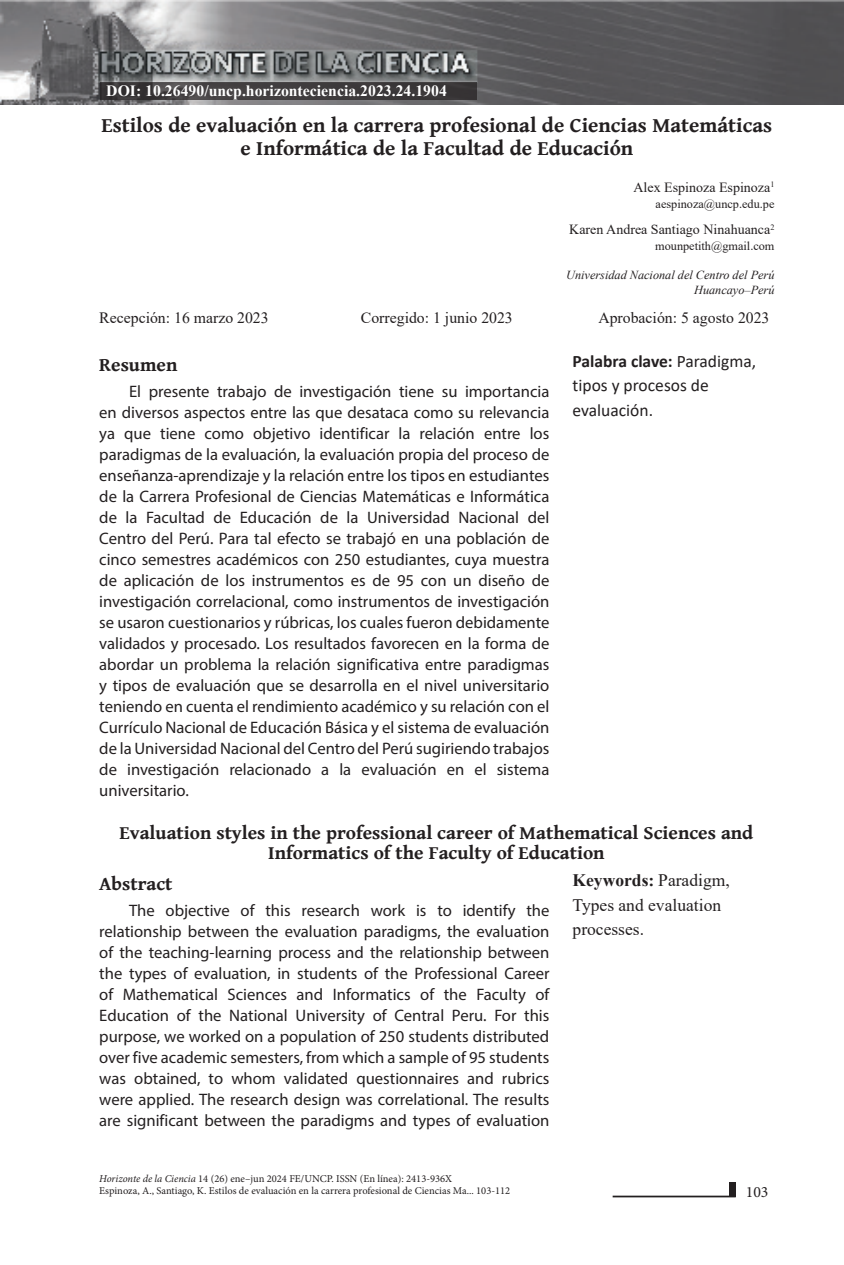
<style>
.page{position:relative;width:844px;height:1265px;background:#fff}
.page>*{position:absolute;margin:0;border:0;box-sizing:border-box;transform-origin:0 0}
.t1{font:700 21px/22.6px "Gentium Book Basic";color:#231f20;text-align:center}
.t2{font:700 19.25px/20.8px "Gentium Book Basic";color:#231f20;text-align:center}
.t3{font:17.5px/24.5px "Calibri";color:#231f20}
.t4{font:17.5px/24.5px "Times New Roman";color:#231f20}
.t5{font:16.62px/21px "Myriad Pro";color:#231f20;text-align:justify}
.t6{font:15.75px "Times New Roman";color:#231f20}
.t7{font:700 15.75px "Times New Roman";color:#fff}
.t8{font:15.75px "Minion Pro";color:#231f20}
.t9{font:14px "Times New Roman";color:#231f20}
.t10{font:italic 12.25px/14.7px "Times New Roman";color:#231f20;text-align:right}
.t11{font:12.25px "Times New Roman";color:#231f20}
.t12{font:10.5px/12.6px "Minion Pro";color:#231f20}
.s1{font-weight:700}
.s2{font-style:italic}
</style>
<div class="page">
<img style="left:0;top:0;width:843px;height:104px">
<svg style="left:100px;top:83px;width:377px;height:17px;background:#3d3a3c"></svg>
<div style="left:729px;top:1182px;width:6px;height:14px;background:#231f20"></div>
<hr style="left:612px;top:1196px;width:123px;height:1px;background:#231f20">
<p class="t7" style="left:106px;top:80px;width:342px">DOI: 10.26490/uncp.horizonteciencia.2023.24.1904</p>
<p class="t1" style="left:101px;top:114px;width:672px">Estilos de evaluación en la carrera profesional de Ciencias Matemáticas e Informática de la Facultad de Educación</p>
<p class="t9" style="left:633px;top:177px;width:142px">Alex Espinoza Espinoza<sup>1</sup></p>
<p class="t11" style="left:655px;top:195px;width:120px">aespinoza@uncp.edu.pe</p>
<p class="t9" style="left:569px;top:220px;width:207px">Karen Andrea Santiago Ninahuanca<sup>2</sup></p>
<p class="t11" style="left:655px;top:237px;width:121px">mounpetith@gmail.com</p>
<p class="t10" style="left:566px;top:268px;width:210px">Universidad Nacional del Centro del Perú<br>Huancayo–Perú</p>
<p class="t6" style="left:99px;top:307px;width:171px">Recepción: 16 marzo 2023</p>
<p class="t6" style="left:361px;top:307px;width:153px">Corregido: 1 junio 2023</p>
<p class="t6" style="left:598px;top:307px;width:173px">Aprobación: 5 agosto 2023</p>
<p class="t2" style="left:99px;top:353px;width:80px">Resumen</p>
<p class="t5" style="left:99px;top:380px;width:451px;text-indent:30px">El presente trabajo de investigación tiene su importancia en diversos aspectos entre las que desataca como su relevancia ya que tiene como objetivo identificar la relación entre los paradigmas de la evaluación, la evaluación propia del proceso de enseñanza-aprendizaje y la relación entre los tipos en estudiantes de la Carrera Profesional de Ciencias Matemáticas e Informática de la Facultad de Educación de la Universidad Nacional del Centro del Perú. Para tal efecto se trabajó en una población de cinco semestres académicos con 250 estudiantes, cuya muestra de aplicación de los instrumentos es de 95 con un diseño de investigación correlacional, como instrumentos de investigación se usaron cuestionarios y rúbricas, los cuales fueron debidamente validados y procesado. Los resultados favorecen en la forma de abordar un problema la relación significativa entre paradigmas y tipos de evaluación que se desarrolla en el nivel universitario teniendo en cuenta el rendimiento académico y su relación con el Currículo Nacional de Educación Básica y el sistema de evaluación de la Universidad Nacional del Centro del Perú sugiriendo trabajos de investigación relacionado a la evaluación en el sistema universitario.</p>
<p class="t3" style="left:572px;top:348px;width:185px"><span class="s1">Palabra clave:</span> Paradigma, tipos y procesos de evaluación.</p>
<p class="t2" style="left:119px;top:821px;width:635px">Evaluation styles in the professional career of Mathematical Sciences and<br>Informatics of the Faculty of Education</p>
<p class="t2" style="left:99px;top:873px;width:75px">Abstract</p>
<p class="t5" style="left:99px;top:900px;width:451px;text-indent:30px">The objective of this research work is to identify the relationship between the evaluation paradigms, the evaluation of the teaching-learning process and the relationship between the types of evaluation, in students of the Professional Career of Mathematical Sciences and Informatics of the Faculty of Education of the National University of Central Peru. For this purpose, we worked on a population of 250 students distributed over five academic semesters, from which a sample of 95 students was obtained, to whom validated questionnaires and rubrics were applied. The research design was correlational. The results are significant between the paradigms and types of evaluation</p>
<p class="t12" style="left:99px;top:1172px;width:412px"><span class="s2">Horizonte de la Ciencia</span> 14 (26) ene–jun 2024 FE/UNCP. ISSN (En línea): 2413-936X<br>Espinoza, A., Santiago, K. Estilos de evaluación en la carrera profesional de Ciencias Ma... 103-112</p>
<p class="t4" style="left:572px;top:868px;width:159px"><span class="s1">Keywords:</span> Paradigm,<br>Types and evaluation processes.</p>
<p class="t8" style="left:745px;top:1182px;width:24px">103</p>
</div>
